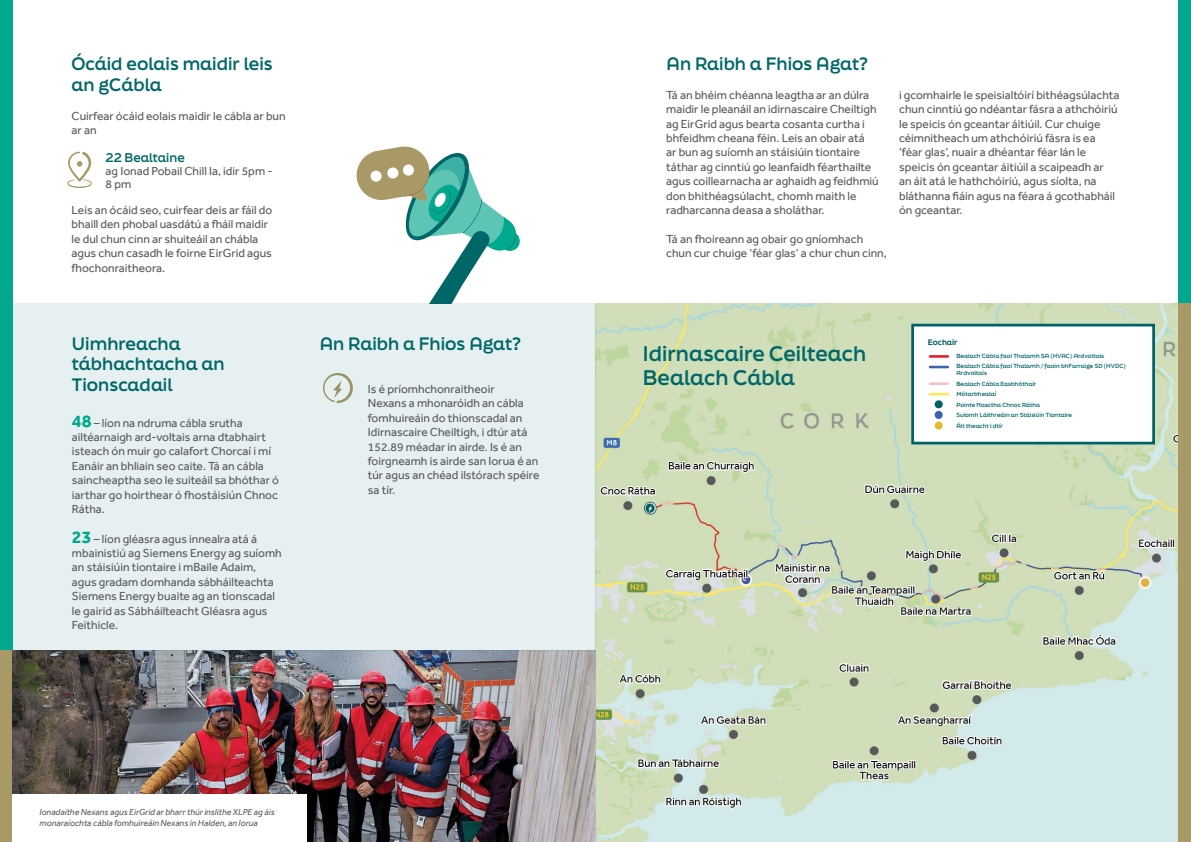
<style>
.page{position:relative;width:1191px;height:842px;background:#fff}
.page>*{position:absolute;margin:0;border:0;box-sizing:border-box;transform-origin:0 0}
.H2__Green{font:700 20px "Final Six";color:#006768}
.t1{font:700 17px/20.4px "Final Six";color:#006768}
.t2{font:12px/14.4px "Effra";color:#58595b}
.t3{font:italic 9px/10.8px "Effra";color:#58595b}
.t4{font:800 7.5px "Final Six";color:#006367}
.t5{font:700 5.6px/10.5px "Final Six";color:#006768}
.s1{font-family:"Final Six";font-weight:700;color:#006768}
.s2{font-weight:700;font-size:18px;color:#00a88e}
</style>
<div class="page">
<img style="left:595px;top:303px;width:583px;height:539px">
<div style="left:0;top:0;width:12px;height:651px;background:#00a88e"></div>
<div style="left:0;top:651px;width:12px;height:191px;background:#a99966"></div>
<div style="left:1178px;top:0;width:13px;height:329px;background:#00a88e"></div>
<div style="left:1178px;top:303px;width:13px;height:539px;background:#a99966"></div>
<img style="left:13px;top:651px;width:582px;height:191px">
<div style="left:13px;top:794px;width:294px;height:48px;background:#fff"></div>
<div style="left:13px;top:303px;width:582px;height:348px;background:#e6f0f0"></div>
<svg style="left:356px;top:146px;width:164px;height:157px"></svg>
<svg style="left:67px;top:151px;width:25px;height:37px"></svg>
<div style="left:912px;top:325px;width:241px;height:118px;background:#fff"></div>
<div style="left:911px;top:324px;width:244px;height:120px;border:3px solid #006367"></div>
<svg style="left:930px;top:366px;width:18px;height:2px"></svg>
<hr style="left:930px;top:355px;width:18px;height:3px;background:#e41e25">
<hr style="left:930px;top:382px;width:18px;height:3px;background:#f4c2c5">
<svg style="left:929px;top:393px;width:18px;height:2px"></svg>
<div style="left:934px;top:400px;width:8px;height:8px;background:#006367;border-radius:50%"></div>
<div style="left:934px;top:411px;width:8px;height:8px;background:#3c62ae;border-radius:50%"></div>
<div style="left:934px;top:421px;width:8px;height:9px;background:#e9ba31;border-radius:50%"></div>
<h2 class="t1" style="left:72px;top:53px;width:203px">Ócáid eolais maidir leis an gCábla</h2>
<p class="t2" style="left:72px;top:108px;width:216px">Cuirfear ócáid eolais maidir le cábla ar bun ar an</p>
<p class="t2" style="left:106px;top:151px;width:168px;line-height:13px"><span class="s1">22 Bealtaine<br></span>ag Ionad Pobail Chill Ia, idir 5pm -<br>8 pm</p>
<p class="t2" style="left:72px;top:203px;width:202px">Leis an ócáid seo, cuirfear deis ar fáil do bhaill den phobal uasdátú a fháil maidir le dul chun cinn ar shuiteáil an chábla agus chun casadh le foirne EirGrid agus fhochonraitheora.</p>
<h2 class="t1" style="left:72px;top:333px;width:154px">Uimhreacha tábhachtacha an<br>Tionscadail</h2>
<p class="t2" style="left:72px;top:415px;width:209px"><span class="s2">48</span> – líon na ndruma cábla srutha ailtéarnaigh ard-voltais arna dtabhairt isteach ón muir go calafort Chorcaí i mí Eanáir an bhliain seo caite. Tá an cábla saincheaptha seo le suiteáil sa bhóthar ó iarthar go hoirthear ó fhostáisiún Chnoc Rátha.</p>
<p class="t2" style="left:72px;top:531px;width:211px"><span class="s2">23</span> – líon gléasra agus innealra atá á mbainistiú ag Siemens Energy ag suíomh an stáisiúin tiontaire i mBaile Adaim, agus gradam domhanda sábháilteachta Siemens Energy buaite ag an tionscadal le gairid as Sábháilteacht Gléasra agus Feithicle.</p>
<h2 class="t1" style="left:320px;top:333px;width:202px">An Raibh a Fhios Agat?</h2>
<p class="t2" style="left:368px;top:382px;width:173px">Is é príomhchonraitheoir<br>Nexans a mhonaróidh an cábla fomhuireáin do thionscadal an<br>Idirnascaire Cheiltigh, i dtúr atá<br>152.89 méadar in airde. Is é an foirgneamh is airde san Iorua é an túr agus an chéad ilstórach spéire sa tír.</p>
<p class="t3" style="left:40px;top:806px;width:237px">Ionadaithe Nexans agus EirGrid ar bharr thúr inslithe XLPE ag áis monaraíochta cábla fomhuireáin Nexans in Halden, an Iorua</p>
<h2 class="t1" style="left:666px;top:53px;width:202px">An Raibh a Fhios Agat?</h2>
<p class="t2" style="left:666px;top:87px;width:214px">Tá an bhéim chéanna leagtha ar an dúlra maidir le pleanáil an idirnascaire Cheiltigh ag EirGrid agus bearta cosanta curtha i bhfeidhm cheana féin. Leis an obair atá<br>ar bun ag suíomh an stáisiúin tiontaire táthar ag cinntiú go leanfaidh féarthailte agus coillearnacha ar aghaidh ag feidhmiú don bhithéagsúlacht, chomh maith le radharcanna deasa a sholáthar.</p>
<p class="t2" style="left:666px;top:231px;width:222px">Tá an fhoireann ag obair go gníomhach chun cur chuige ‘féar glas’ a chur chun cinn,</p>
<p class="t2" style="left:899px;top:87px;width:222px">i gcomhairle le speisialtóirí bithéagsúlachta chun cinntiú go ndéantar fásra a athchóiriú le speicis ón gceantar áitiúil. Cur chuige céimnitheach um athchóiriú fásra is ea ‘féar glas’, nuair a dhéantar féar lán le speicis ón gceantar áitiúil a scaipeadh ar<br>an áit atá le hathchóiriú, agus síolta, na bláthanna fiáin agus na féara á gcothabháil ón gceantar.</p>
<p class="H2__Green" style="left:643px;top:339px;width:225px">Idirnascaire Ceilteach</p>
<p class="H2__Green" style="left:643px;top:363px;width:153px">Bealach Cábla</p>
<p class="t4" style="left:928px;top:337px;width:31px">Eochair</p>
<p class="t5" style="left:956px;top:350px;width:171px">Bealach Cábla faoi Thalamh SA (HVAC) Ardvoltais<br>Bealach Cábla faoi Thalamh / faoin bhFarraige SD (HVDC)</p>
<p class="t5" style="left:956px;top:368px;width:117px">Ardvoltais<br>Bealach Cábla Easbhóthair<br>Mótarbhealaí<br>Pointe Nasctha Chnoc Rátha<br>Suíomh Láithreáin an Stáisiúin Tiontaire<br>Áit theacht i dtír</p>
</div>
